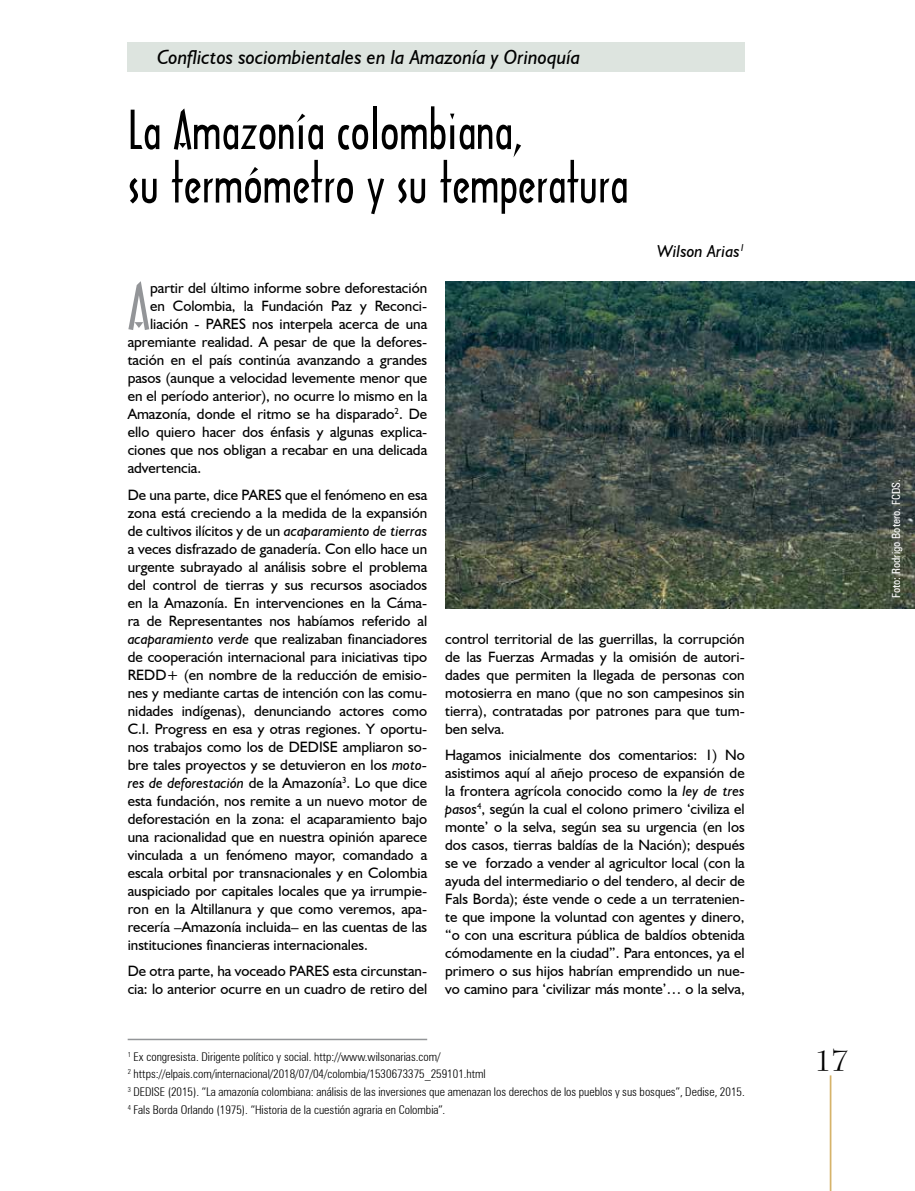
<style>
.page{position:relative;width:915px;height:1191px;background:#fff}
.page>*{position:absolute;margin:0;border:0;box-sizing:border-box;transform-origin:0 0}
.t1{font:60.45px "Architecture Plain";color:#939598}
.t2{font:51px/53.6px "Architecture Plain";color:#000}
.t3{font:30px "Bernhard Modern BT";color:#000}
.t4{font:italic 20.25px "Humanist 521 BT";color:#000}
.t5{font:italic 17.25px "Humanist 521 BT";color:#000}
.t6{font:15px/18px "Humanist 521 BT";color:#000;text-align:justify}
.t7{font:300 condensed 12px/17.7px "Zurich BT";color:#000}
.t8{font:condensed 11.25px "Zurich BT";color:#fff}
.s1{font-style:italic}
</style>
<div class="page">
<svg style="left:829px;top:1075px;width:2px;height:116px"></svg>
<div style="left:128px;top:43px;width:616px;height:29px;background:#dde4df"></div>
<hr style="left:128px;top:1038px;width:299px;height:2px;background:#939598">
<img style="left:445px;top:282px;width:469px;height:327px">
<h3 class="t4" style="left:157px;top:45px;width:424px">Conflictos sociombientales en la Amazonía y Orinoquía</h3>
<h2 class="t2" style="left:128px;top:103px;width:502px">La Amazonía colombiana,<br>su termómetro y su temperatura</h2>
<p class="t5" style="left:656px;top:240px;width:89px">Wilson Arias<sup>1</sup></p>
<h1 class="t1" style="left:128px;top:269px;width:24px">A</h1>
<p class="t6" style="left:150px;top:279px;width:278px">partir del último informe sobre deforestación</p>
<p class="t6" style="left:150px;top:297px;width:278px">en Colombia, la Fundación Paz y Reconci-</p>
<p class="t6" style="left:150px;top:315px;width:278px">liación - PARES nos interpela acerca de una</p>
<p class="t6" style="left:128px;top:333px;width:301px">apremiante realidad. A pesar de que la defores-</p>
<p class="t6" style="left:128px;top:351px;width:301px">tación en el país continúa avanzando a grandes</p>
<p class="t6" style="left:128px;top:369px;width:301px">pasos (aunque a velocidad levemente menor que</p>
<p class="t6" style="left:128px;top:387px;width:301px">en el período anterior), no ocurre lo mismo en la</p>
<p class="t6" style="left:128px;top:405px;width:301px">Amazonía, donde el ritmo se ha disparado<sup>2</sup>. De</p>
<p class="t6" style="left:128px;top:423px;width:301px">ello quiero hacer dos énfasis y algunas explica-</p>
<p class="t6" style="left:128px;top:441px;width:301px">ciones que nos obligan a recabar en una delicada</p>
<p class="t6" style="left:128px;top:459px;width:75px">advertencia.</p>
<p class="t6" style="left:128px;top:485px;width:301px">De una parte, dice PARES que el fenómeno en esa zona está creciendo a la medida de la expansión de cultivos ilícitos y de un <span class="s1">acaparamiento de tierras </span>a veces disfrazado de ganadería. Con ello hace un urgente subrayado al análisis sobre el problema del control de tierras y sus recursos asociados en la Amazonía. En intervenciones en la Cáma&shy;ra de Representantes nos habíamos referido al <span class="s1">acaparamiento verde</span> que realizaban financiadores de cooperación internacional para iniciativas tipo REDD+ (en nombre de la reducción de emisio&shy;nes y mediante cartas de intención con las comu&shy;nidades indígenas), denunciando actores como C.I. Progress en esa y otras regiones. Y oportu&shy;nos trabajos como los de DEDISE ampliaron so&shy;bre tales proyectos y se detuvieron en los <span class="s1">moto&shy;res de deforestación</span> de la Amazonía<sup>3</sup>. Lo que dice esta fundación, nos remite a un nuevo motor de deforestación en la zona: el acaparamiento bajo una racionalidad que en nuestra opinión aparece vinculada a un fenómeno mayor, comandado a escala orbital por transnacionales y en Colombia auspiciado por capitales locales que ya irrumpie&shy;ron en la Altillanura y que como veremos, apa&shy;recería –Amazonía incluida– en las cuentas de las instituciones financieras internacionales.</p>
<p class="t6" style="left:128px;top:962px;width:301px">De otra parte, ha voceado PARES esta circunstan&shy;cia: lo anterior ocurre en un cuadro de retiro del</p>
<p class="t6" style="left:445px;top:629px;width:301px">control territorial de las guerrillas, la corrupción de las Fuerzas Armadas y la omisión de autori&shy;dades que permiten la llegada de personas con motosierra en mano (que no son campesinos sin tierra), contratadas por patrones para que tum&shy;ben selva.</p>
<p class="t6" style="left:445px;top:745px;width:301px">Hagamos inicialmente dos comentarios: 1) No asistimos aquí al añejo proceso de expansión de la frontera agrícola conocido como la <span class="s1">ley de tres pasos</span><sup>4</sup>, según la cual el colono primero ‘civiliza el monte’ o la selva, según sea su urgencia (en los dos casos, tierras baldías de la Nación); después se ve forzado a vender al agricultor local (con la ayuda del intermediario o del tendero, al decir de Fals Borda); éste vende o cede a un terratenien&shy;te que impone la voluntad con agentes y dinero, “o con una escritura pública de baldíos obtenida cómodamente en la ciudad”. Para entonces, ya el primero o sus hijos habrían emprendido un nue&shy;vo camino para ‘civilizar más monte’… o la selva,</p>
<p class="t7" style="left:128px;top:1047px;width:618px"><sup>1</sup> Ex congresista. Dirigente político y social. http://www.wilsonarias.com/<br><sup>2</sup> https://elpais.com/internacional/2018/07/04/colombia/1530673375_259101.html<br><sup>3</sup> DEDISE (2015). “La amazonía colombiana: análisis de las inversiones que amenazan los derechos de los pueblos y sus bosques”, Dedise, 2015.<br><sup>4</sup> Fals Borda Orlando (1975). “Historia de la cuestión agraria en Colombia”.</p>
<p class="t8" style="left:889px;top:598px;width:121px;rotate:-90deg">Foto: Rodrigo Botero. FCDS.</p>
<h3 class="t3" style="left:814px;top:1040px;width:35px">17</h3>
</div>
